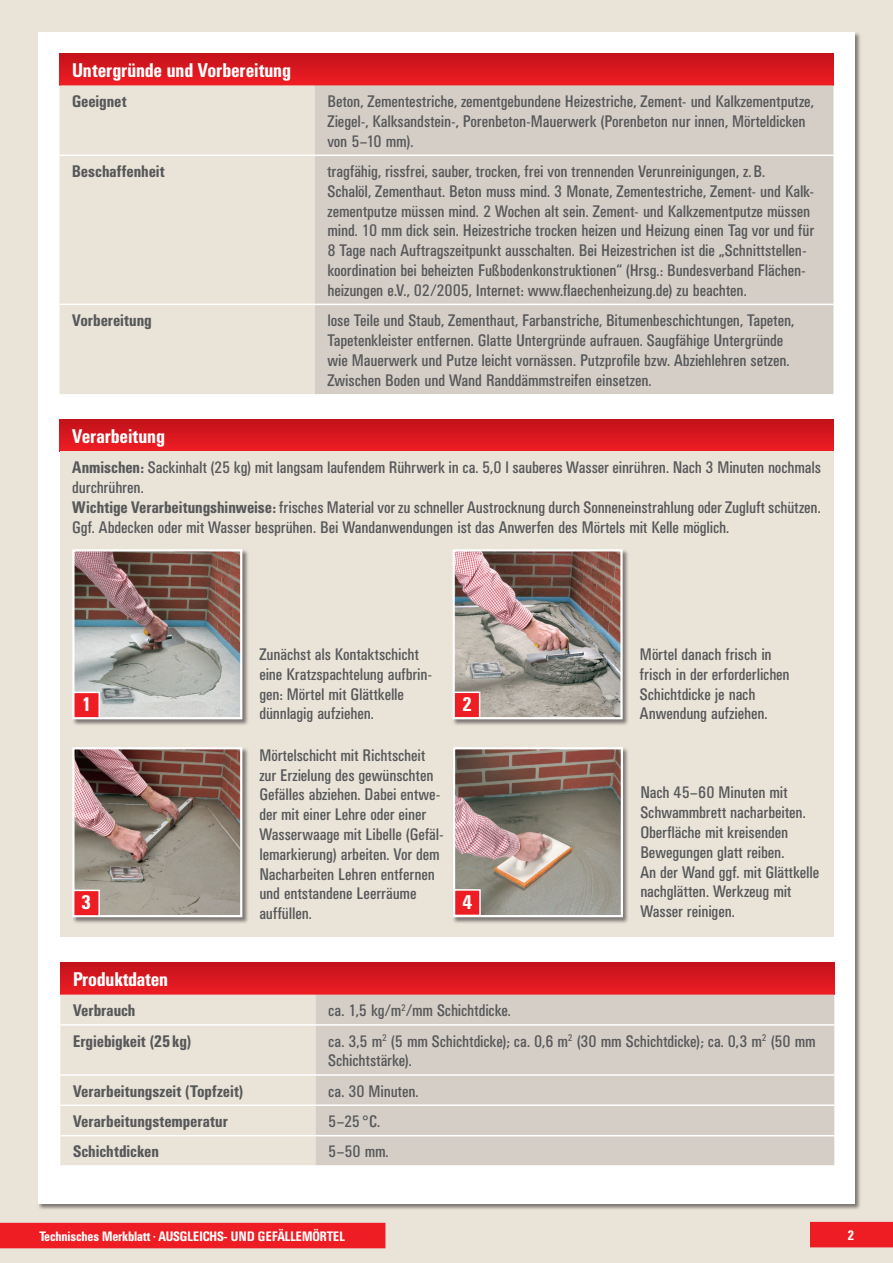
<style>
.page{position:relative;width:893px;height:1263px;background:#e9e3d8}
.page>*{position:absolute;margin:0;border:0;box-sizing:border-box;transform-origin:0 0}
.t1{font:500 condensed 19.5px "UN11";color:#fff}
.t2{font:condensed 16.5px/19.8px "UN11";color:#57585a}
.t3{font:500 condensed 16.5px "UN11";letter-spacing:.01em;color:#57585a}
.t4{font:500 condensed 13.5px "UN11";color:#fff}
.s1{font-weight:500}
.s2{font-family:"Univers"}
</style>
<div class="page">
<div style="left:38px;top:32px;width:817px;height:1171px;background:#fff"></div>
<div style="left:810px;top:1222px;width:83px;height:25px;background:#ee1d23"></div>
<div style="left:0;top:1223px;width:385px;height:25px;background:#ee1d23"></div>
<svg style="left:60px;top:963px;width:774px;height:31px;background:#d8171e"></svg>
<div style="left:60px;top:994px;width:255px;height:171px;background:#e9e3d8"></div>
<div style="left:315px;top:994px;width:519px;height:171px;background:#d5cec7"></div>
<hr style="left:60px;top:1024px;width:255px;height:2px;background:#fff">
<hr style="left:315px;top:1024px;width:519px;height:2px;background:#fff">
<hr style="left:60px;top:1074px;width:255px;height:2px;background:#fff">
<hr style="left:315px;top:1074px;width:519px;height:2px;background:#fff">
<hr style="left:60px;top:1104px;width:255px;height:2px;background:#fff">
<hr style="left:315px;top:1104px;width:519px;height:2px;background:#fff">
<hr style="left:60px;top:1135px;width:255px;height:1px;background:#fff">
<hr style="left:315px;top:1135px;width:519px;height:1px;background:#fff">
<svg style="left:60px;top:54px;width:773px;height:31px;background:#d9171f"></svg>
<div style="left:60px;top:85px;width:255px;height:309px;background:#e9e3d8"></div>
<div style="left:315px;top:85px;width:518px;height:309px;background:#d5cec7"></div>
<hr style="left:60px;top:155px;width:255px;height:1px;background:#fff">
<hr style="left:315px;top:155px;width:518px;height:1px;background:#fff">
<hr style="left:60px;top:304px;width:255px;height:1px;background:#fff">
<hr style="left:315px;top:304px;width:518px;height:1px;background:#fff">
<svg style="left:60px;top:420px;width:773px;height:31px;background:#d8171e"></svg>
<div style="left:60px;top:451px;width:773px;height:486px;background:#e9e3d8"></div>
<div style="left:72px;top:549px;width:177px;height:177px;background:#231f20;opacity:.55"></div>
<img style="left:75px;top:552px;width:164px;height:164px">
<div style="left:72px;top:549px;width:170px;height:170px;border:2px solid #fff"></div>
<div style="left:74px;top:692px;width:25px;height:26px;background:#ee1d23"></div>
<div style="left:73px;top:692px;width:27px;height:27px;border:2px solid #fff"></div>
<div style="left:452px;top:549px;width:177px;height:177px;background:#231f20;opacity:.55"></div>
<img style="left:456px;top:552px;width:164px;height:164px">
<div style="left:453px;top:549px;width:170px;height:170px;border:2px solid #fff"></div>
<div style="left:454px;top:692px;width:26px;height:26px;background:#ee1d23"></div>
<div style="left:453px;top:691px;width:27px;height:27px;border:2px solid #fff"></div>
<div style="left:72px;top:747px;width:177px;height:177px;background:#231f20;opacity:.55"></div>
<img style="left:75px;top:750px;width:164px;height:164px">
<div style="left:72px;top:747px;width:170px;height:170px;border:2px solid #fff"></div>
<div style="left:453px;top:747px;width:177px;height:177px;background:#231f20;opacity:.55"></div>
<img style="left:456px;top:750px;width:164px;height:164px">
<div style="left:453px;top:747px;width:170px;height:170px;border:2px solid #fff"></div>
<div style="left:454px;top:890px;width:26px;height:25px;background:#ee1d23"></div>
<div style="left:454px;top:889px;width:27px;height:27px;border:2px solid #fff"></div>
<div style="left:74px;top:890px;width:25px;height:26px;background:#ee1d23"></div>
<div style="left:73px;top:890px;width:27px;height:27px;border:2px solid #fff"></div>
<p class="t1" style="left:72px;top:59px;width:220px">Untergründe und Vorbereitung</p>
<p class="t3" style="left:72px;top:92px;width:56px">Geeignet</p>
<p class="t2" style="left:327px;top:91px;width:488px">Beton, Zementestriche, zementgebundene Heizestriche, Zement- und Kalkzementputze,<br>Ziegel-, Kalksandstein-, Porenbeton-Mauerwerk (Porenbeton nur innen, Mörteldicken von 5–10 mm).</p>
<p class="t3" style="left:72px;top:162px;width:94px">Beschaffenheit</p>
<p class="t2" style="left:327px;top:161px;width:488px">tragfähig, rissfrei, sauber, trocken, frei von trennenden Verunreinigungen, z.B.<br>Schalöl, Zementhaut. Beton muss mind. 3 Monate, Zementestriche, Zement- und Kalk&shy;zementputze müssen mind. 2 Wochen alt sein. Zement- und Kalkzementputze müssen mind. 10 mm dick sein. Heizestriche trocken heizen und Heizung einen Tag vor und für 8 Tage nach Auftragszeitpunkt ausschalten. Bei Heizestrichen ist die „Schnittstellen&shy;koordination bei beheizten Fußbodenkonstruktionen“ (Hrsg.: Bundesverband Flächen&shy;heizungen e.V., 02/2005, Internet: www.flaechenheizung.de) zu beachten.</p>
<p class="t3" style="left:72px;top:311px;width:81px">Vorbereitung</p>
<p class="t2" style="left:327px;top:310px;width:468px">lose Teile und Staub, Zementhaut, Farbanstriche, Bitumenbeschichtungen, Tapeten, Tapetenkleister entfernen. Glatte Untergründe aufrauen. Saugfähige Untergründe wie Mauerwerk und Putze leicht vornässen. Putzprofile bzw. Abziehlehren setzen.<br>Zwischen Boden und Wand Randdämmstreifen einsetzen.</p>
<p class="t1" style="left:72px;top:425px;width:94px">Verarbeitung</p>
<p class="t2" style="left:72px;top:457px;width:750px"><span class="s1">Anmischen:</span> Sackinhalt (25 kg) mit langsam laufendem Rührwerk in ca. 5,0 l sauberes Wasser einrühren. Nach 3 Minuten nochmals durchrühren.<br><span class="s1">Wichtige Verarbeitungshinweise:</span> frisches Material vor zu schneller Austrocknung durch Sonneneinstrahlung oder Zugluft schützen.<br>Ggf. Abdecken oder mit Wasser besprühen. Bei Wandanwendungen ist das Anwerfen des Mörtels mit Kelle möglich.</p>
<p class="t1" style="left:82px;top:693px;width:11px">1</p>
<p class="t2" style="left:259px;top:644px;width:174px">Zunächst als Kontaktschicht eine Kratzspachtelung aufbrin&shy;gen: Mörtel mit Glättkelle dünnlagig aufziehen.</p>
<p class="t2" style="left:640px;top:644px;width:151px">Mörtel danach frisch in frisch in der erforderlichen<br>Schichtdicke je nach<br>Anwendung aufziehen.</p>
<p class="t1" style="left:462px;top:693px;width:11px">2</p>
<p class="t2" style="left:259px;top:745px;width:186px">Mörtelschicht mit Richtscheit zur Erzielung des gewünschten<br>Gefälles abziehen. Dabei entwe&shy;der mit einer Lehre oder einer<br>Wasserwaage mit Libelle (Gefäl&shy;lemarkierung) arbeiten. Vor dem<br>Nacharbeiten Lehren entfernen und entstandene Leerräume auffüllen.</p>
<p class="t1" style="left:82px;top:891px;width:11px">3</p>
<p class="t1" style="left:462px;top:891px;width:11px">4</p>
<p class="t2" style="left:640px;top:783px;width:180px">Nach 45–60 Minuten mit<br>Schwammbrett nacharbeiten.<br>Oberfläche mit kreisenden<br>Bewegungen glatt reiben.<br>An der Wand ggf. mit Glättkelle nachglätten. Werkzeug mit<br>Wasser reinigen.</p>
<p class="t1" style="left:73px;top:968px;width:96px">Produktdaten</p>
<p class="t3" style="left:73px;top:1001px;width:64px">Verbrauch</p>
<p class="t2" style="left:328px;top:1001px;width:184px">ca. 1,5 kg/m<sup>2</sup>/mm Schichtdicke.</p>
<p class="t3" style="left:73px;top:1031px;width:119px">Ergiebigkeit (25 kg)</p>
<p class="t2" style="left:328px;top:1031px;width:489px">ca. 3,5 m<sup>2</sup> (5 mm Schichtdicke); ca. 0,6 m<sup>2</sup> (30 mm Schichtdicke); ca. 0,3 m<sup>2</sup> (50 mm<br>Schichtstärke).</p>
<p class="t3" style="left:73px;top:1081px;width:172px">Verarbeitungszeit (Topfzeit)</p>
<p class="t2" style="left:328px;top:1081px;width:92px">ca. 30 Minuten.</p>
<p class="t3" style="left:73px;top:1112px;width:156px">Verarbeitungstemperatur</p>
<p class="t2" style="left:328px;top:1111px;width:53px">5–25 <span class="s2">°</span>C.</p>
<p class="t3" style="left:73px;top:1142px;width:87px">Schichtdicken</p>
<p class="t2" style="left:328px;top:1142px;width:62px">5–50 mm.</p>
<p class="t4" style="left:39px;top:1228px;width:307px">Technisches Merkblatt <sup>•</sup> AUSGLEICHS- UND GEFÄLLEMÖRTEL</p>
<p class="t4" style="left:847px;top:1227px;width:8px">2</p>
</div>
